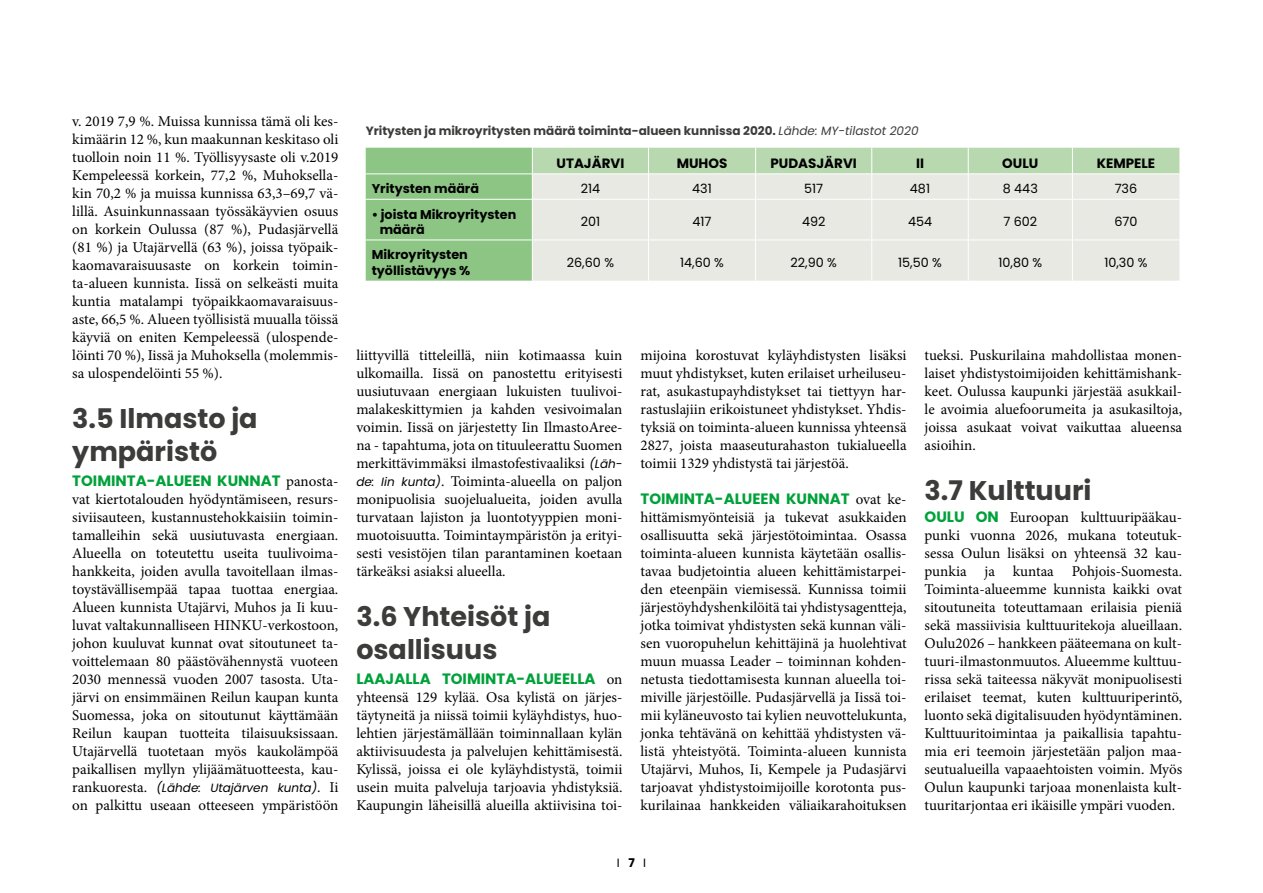
<style>
.page{position:relative;width:1263px;height:893px;background:#fff}
.page>*{position:absolute;margin:0;border:0;box-sizing:border-box;transform-origin:0 0}
.H2_otsikko{font:700 27px/32.4px "Poppins";color:#3c3c3b}
.Leipis_alku{font:15px/18px "Minion Pro";color:#000;text-align:justify}
.taulukko_leipis{font:700 13.5px "Poppins";color:#000}
.taulukko_leipis-2{font:12.75px "Poppins";color:#000}
.taulukko_leipis-3{font:700 12.75px/15.3px "Poppins";color:#000}
.Kuvateksti{font:700 12px "Poppins";color:#3c3c3b}
.Leipis_alku-2{font:italic 12px "Poppins";color:#000}
.t1{font:12px "Poppins";color:#000}
.s1{font-family:"Poppins";font-weight:700;color:#00a13a}
.s2{font-family:"Minion Pro";font-style:normal;font-size:15px}
.s3{font-weight:400;font-style:italic}
.s4{font-family:"Poppins";font-style:italic;font-size:12px}
.s5{font-weight:700}
</style>
<div class="page">
<svg style="left:366px;top:148px;width:813px;height:133px;background:#cedfc8"></svg>
<hr style="left:366px;top:199px;width:166px;height:1px;background:#fff">
<hr style="left:532px;top:199px;width:116px;height:1px;background:#fff">
<hr style="left:532px;top:199px;width:1px;height:41px;background:#fff">
<hr style="left:648px;top:199px;width:108px;height:1px;background:#fff">
<hr style="left:648px;top:199px;width:1px;height:41px;background:#fff">
<hr style="left:756px;top:199px;width:116px;height:1px;background:#fff">
<hr style="left:755px;top:199px;width:1px;height:41px;background:#fff">
<hr style="left:872px;top:199px;width:96px;height:1px;background:#fff">
<hr style="left:871px;top:199px;width:1px;height:41px;background:#fff">
<hr style="left:968px;top:199px;width:104px;height:1px;background:#fff">
<hr style="left:968px;top:199px;width:1px;height:41px;background:#fff">
<hr style="left:1072px;top:199px;width:107px;height:1px;background:#fff">
<hr style="left:1072px;top:199px;width:1px;height:41px;background:#fff">
<hr style="left:366px;top:240px;width:166px;height:1px;background:#fff">
<hr style="left:532px;top:240px;width:116px;height:1px;background:#fff">
<hr style="left:532px;top:240px;width:1px;height:41px;background:#fff">
<hr style="left:648px;top:240px;width:108px;height:1px;background:#fff">
<hr style="left:648px;top:240px;width:1px;height:41px;background:#fff">
<hr style="left:756px;top:240px;width:116px;height:1px;background:#fff">
<hr style="left:755px;top:240px;width:1px;height:41px;background:#fff">
<hr style="left:872px;top:240px;width:96px;height:1px;background:#fff">
<hr style="left:871px;top:240px;width:1px;height:41px;background:#fff">
<hr style="left:968px;top:240px;width:104px;height:1px;background:#fff">
<hr style="left:968px;top:240px;width:1px;height:41px;background:#fff">
<hr style="left:1072px;top:240px;width:107px;height:1px;background:#fff">
<hr style="left:1072px;top:240px;width:1px;height:41px;background:#fff">
<p class="Leipis_alku" style="left:72px;top:112px;width:268px">v. 2019 7,9 %. Muissa kunnissa tämä oli kes&shy;kimäärin 12 %, kun maakunnan keskitaso oli tuolloin noin 11 %. Työllisyysaste oli v.2019<br>Kempeleessä korkein, 77,2 %, Muhoksella&shy;kin 70,2 % ja muissa kunnissa 63,3–69,7 vä&shy;lillä. Asuinkunnassaan työssäkäyvien osuus on korkein Oulussa (87 %), Pudasjärvellä (81 %) ja Utajärvellä (63 %), joissa työpaik&shy;kaomavaraisuusaste on korkein toimin&shy;ta-alueen kunnista. Iissä on selkeästi muita kuntia matalampi työpaikkaomavaraisuus&shy;aste, 66,5 %. Alueen työllisistä muualla töissä käyviä on eniten Kempeleessä (ulospende&shy;löinti 70 %), Iissä ja Muhoksella (molemmis&shy;sa ulospendelöinti 55 %).</p>
<h2 class="H2_otsikko" style="left:72px;top:403px;width:187px">3.5 Ilmasto ja ympäristö</h2>
<p class="Leipis_alku" style="left:72px;top:472px;width:268px"><span class="s1">TOIMINTA-ALUEEN KUNNAT</span> panosta&shy;vat kiertotalouden hyödyntämiseen, resurs&shy;siviisauteen, kustannustehokkaisiin toimin&shy;tamalleihin sekä uusiutuvasta energiaan.<br>Alueella on toteutettu useita tuulivoima&shy;hankkeita, joiden avulla tavoitellaan ilmas&shy;toystävällisempää tapaa tuottaa energiaa.<br>Alueen kunnista Utajärvi, Muhos ja Ii kuu&shy;luvat valtakunnalliseen HINKU-verkostoon, johon kuuluvat kunnat ovat sitoutuneet ta&shy;voittelemaan 80 päästövähennystä vuoteen 2030 mennessä vuoden 2007 tasosta. Uta&shy;järvi on ensimmäinen Reilun kaupan kunta Suomessa, joka on sitoutunut käyttämään Reilun kaupan tuotteita tilaisuuksissaan.<br>Utajärvellä tuotetaan myös kaukolämpöä paikallisen myllyn ylijäämätuotteesta, kau-</p>
<p class="Leipis_alku-2" style="left:72px;top:781px;width:268px"><span class="s2">rankuoresta.</span> (Lähde: Utajärven kunta)<span class="s2">. Ii</span></p>
<p class="Leipis_alku" style="left:72px;top:796px;width:268px">on palkittu useaan otteeseen ympäristöön</p>
<p class="Kuvateksti" style="left:366px;top:124px;width:554px">Yritysten ja mikroyritysten määrä toiminta-alueen kunnissa 2020. <span class="s3">Lähde: MY-tilastot 2020</span></p>
<p class="taulukko_leipis" style="left:556px;top:155px;width:69px">UTAJÄRVI</p>
<p class="taulukko_leipis" style="left:677px;top:155px;width:52px">MUHOS</p>
<p class="taulukko_leipis" style="left:770px;top:155px;width:88px">PUDASJÄRVI</p>
<p class="taulukko_leipis" style="left:916px;top:155px;width:9px">II</p>
<p class="taulukko_leipis" style="left:1002px;top:155px;width:38px">OULU</p>
<p class="taulukko_leipis" style="left:1097px;top:155px;width:60px">KEMPELE</p>
<p class="taulukko_leipis-3" style="left:372px;top:181px;width:109px">Yritysten määrä</p>
<p class="taulukko_leipis-2" style="left:581px;top:181px;width:21px">214</p>
<p class="taulukko_leipis-2" style="left:692px;top:181px;width:21px">431</p>
<p class="taulukko_leipis-2" style="left:804px;top:181px;width:21px">517</p>
<p class="taulukko_leipis-2" style="left:910px;top:181px;width:22px">481</p>
<p class="taulukko_leipis-2" style="left:1003px;top:181px;width:36px">8 443</p>
<p class="taulukko_leipis-2" style="left:1115px;top:181px;width:24px">736</p>
<p class="taulukko_leipis-3" style="left:380px;top:207px;width:138px;text-indent:-8px">• joista Mikroyritysten määrä</p>
<p class="taulukko_leipis-2" style="left:581px;top:214px;width:21px">201</p>
<p class="taulukko_leipis-2" style="left:692px;top:214px;width:21px">417</p>
<p class="taulukko_leipis-2" style="left:802px;top:214px;width:25px">492</p>
<p class="taulukko_leipis-2" style="left:908px;top:214px;width:26px">454</p>
<p class="taulukko_leipis-2" style="left:1003px;top:214px;width:35px">7 602</p>
<p class="taulukko_leipis-2" style="left:1114px;top:214px;width:25px">670</p>
<p class="taulukko_leipis-3" style="left:372px;top:247px;width:100px">Mikroyritysten työllistävyys %</p>
<p class="taulukko_leipis-2" style="left:567px;top:255px;width:49px">26,60 %</p>
<p class="taulukko_leipis-2" style="left:680px;top:255px;width:45px">14,60 %</p>
<p class="taulukko_leipis-2" style="left:790px;top:255px;width:48px">22,90 %</p>
<p class="taulukko_leipis-2" style="left:898px;top:255px;width:45px">15,50 %</p>
<p class="taulukko_leipis-2" style="left:998px;top:255px;width:45px">10,80 %</p>
<p class="taulukko_leipis-2" style="left:1104px;top:255px;width:45px">10,30 %</p>
<p class="Leipis_alku" style="left:356px;top:346px;width:268px">liittyvillä titteleillä, niin kotimaassa kuin ulkomailla. Iissä on panostettu erityisesti uusiutuvaan energiaan lukuisten tuulivoi&shy;malakeskittymien ja kahden vesivoimalan voimin. Iissä on järjestetty Iin IlmastoAree&shy;na - tapahtuma, jota on tituuleerattu Suomen merkittävimmäksi ilmastofestivaaliksi <span class="s4">(Läh&shy;de: Iin kunta)</span>. Toiminta-alueella on paljon monipuolisia suojelualueita, joiden avulla turvataan lajiston ja luontotyyppien moni&shy;muotoisuutta. Toimintaympäristön ja erityi&shy;sesti vesistöjen tilan parantaminen koetaan tärkeäksi asiaksi alueella.</p>
<h2 class="H2_otsikko" style="left:356px;top:601px;width:195px">3.6 Yhteisöt ja osallisuus</h2>
<p class="Leipis_alku" style="left:356px;top:670px;width:268px"><span class="s1">LAAJALLA TOIMINTA-ALUEELLA</span> on yhteensä 129 kylää. Osa kylistä on järjes&shy;täytyneitä ja niissä toimii kyläyhdistys, huo&shy;lehtien järjestämällään toiminnallaan kylän aktiivisuudesta ja palvelujen kehittämisestä.<br>Kylissä, joissa ei ole kyläyhdistystä, toimii usein muita palveluja tarjoavia yhdistyksiä.<br>Kaupungin läheisillä alueilla aktiivisina toi-</p>
<p class="Leipis_alku" style="left:640px;top:346px;width:268px">mijoina korostuvat kyläyhdistysten lisäksi muut yhdistykset, kuten erilaiset urheiluseu&shy;rat, asukastupayhdistykset tai tiettyyn har&shy;rastuslajiin erikoistuneet yhdistykset. Yhdis&shy;tyksiä on toiminta-alueen kunnissa yhteensä 2827, joista maaseuturahaston tukialueella toimii 1329 yhdistystä tai järjestöä.</p>
<p class="Leipis_alku" style="left:640px;top:490px;width:268px"><span class="s1">TOIMINTA-ALUEEN KUNNAT</span> ovat ke&shy;hittämismyönteisiä ja tukevat asukkaiden osallisuutta sekä järjestötoimintaa. Osassa toiminta-alueen kunnista käytetään osallis&shy;tavaa budjetointia alueen kehittämistarpei&shy;den eteenpäin viemisessä. Kunnissa toimii järjestöyhdyshenkilöitä tai yhdistysagentteja, jotka toimivat yhdistysten sekä kunnan väli&shy;sen vuoropuhelun kehittäjinä ja huolehtivat muun muassa Leader – toiminnan kohden&shy;netusta tiedottamisesta kunnan alueella toi&shy;miville järjestöille. Pudasjärvellä ja Iissä toi&shy;mii kyläneuvosto tai kylien neuvottelukunta, jonka tehtävänä on kehittää yhdistysten vä&shy;listä yhteistyötä. Toiminta-alueen kunnista Utajärvi, Muhos, Ii, Kempele ja Pudasjärvi tarjoavat yhdistystoimijoille korotonta pus&shy;kurilainaa hankkeiden väliaikarahoituksen</p>
<p class="Leipis_alku" style="left:924px;top:346px;width:259px">tueksi. Puskurilaina mahdollistaa monen&shy;laiset yhdistystoimijoiden kehittämishank&shy;keet. Oulussa kaupunki järjestää asukkail&shy;le avoimia aluefoorumeita ja asukasiltoja, joissa asukaat voivat vaikuttaa alueensa asioihin.</p>
<h2 class="H2_otsikko" style="left:924px;top:475px;width:168px">3.7 Kulttuuri</h2>
<p class="Leipis_alku" style="left:924px;top:508px;width:259px"><span class="s1">OULU ON</span> Euroopan kulttuuripääkau&shy;punki vuonna 2026, mukana toteutuk&shy;sessa Oulun lisäksi on yhteensä 32 kau&shy;punkia ja kuntaa Pohjois-Suomesta.<br>Toiminta-alueemme kunnista kaikki ovat sitoutuneita toteuttamaan erilaisia pieniä sekä massiivisia kulttuuritekoja alueillaan.<br>Oulu2026 – hankkeen pääteemana on kult&shy;tuuri-ilmastonmuutos. Alueemme kulttuu&shy;rissa sekä taiteessa näkyvät monipuolisesti erilaiset teemat, kuten kulttuuriperintö, luonto sekä digitalisuuden hyödyntäminen.<br>Kulttuuritoimintaa ja paikallisia tapahtu&shy;mia eri teemoin järjestetään paljon maa&shy;seutualueilla vapaaehtoisten voimin. Myös Oulun kaupunki tarjoaa monenlaista kult&shy;tuuritarjontaa eri ikäisille ympäri vuoden.</p>
<p class="t1" style="left:617px;top:856px;width:31px">I <span class="s5">7</span> I</p>
</div>
